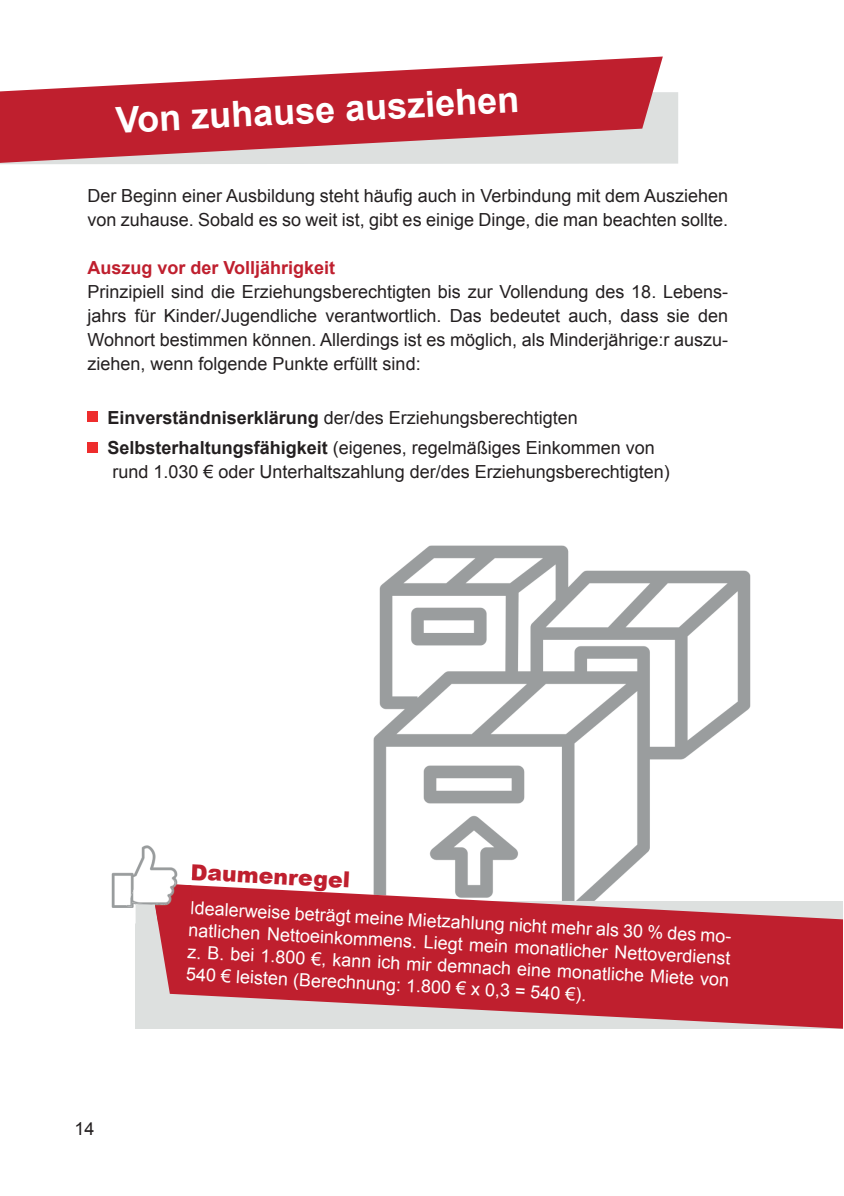
<style>
.page{position:relative;width:844px;height:1196px;background:#fff}
.page>*{position:absolute;margin:0;border:0;box-sizing:border-box;transform-origin:0 0}
.t1{font:700 36px "Arial";color:#fff}
.t2{font:900 22px "Arial";color:#bf1f2e}
.t3{font:18px/24px "Arial";color:#231f20}
.t4{font:18px/22px "Arial";color:#fff}
.t5{font:700 18px "Arial";color:#bf1f2e}
.s1{font-weight:700}
</style>
<div class="page">
<img style="left:373px;top:545px;width:378px;height:338px">
<svg style="left:663px;top:92px;width:15px;height:72px"></svg>
<svg style="left:0;top:56px;width:663px;height:108px;fill:#bf1f2e"></svg>
<div style="left:87px;top:412px;width:11px;height:10px;background:#ee2d2d"></div>
<div style="left:87px;top:442px;width:11px;height:10px;background:#ee2d2d"></div>
<svg style="left:151px;top:883px;width:692px;height:145px;fill:#bf1f2e"></svg>
<img style="left:111px;top:845px;width:80px;height:78px">
<img style="left:136px;top:906px;width:19px;height:17px">
<img style="left:155px;top:884px;width:36px;height:39px">
<svg style="left:191px;top:904px;width:1px;height:13px"></svg>
<img style="left:126px;top:876px;width:50px;height:30px">
<h1 class="t1" style="left:115px;top:97px;width:405px;rotate:-3deg">Von zuhause ausziehen</h1>
<p class="t3" style="left:87px;top:183px;width:642px">Der Beginn einer Ausbildung steht häufig auch in Verbindung mit dem Ausziehen von zuhause. Sobald es so weit ist, gibt es einige Dinge, die man beachten sollte.</p>
<p class="t5" style="left:87px;top:255px;width:249px">Auszug vor der Volljährigkeit</p>
<p class="t3" style="left:87px;top:279px;width:642px;text-align:justify">Prinzipiell sind die Erziehungsberechtigten bis zur Vollendung des 18. Lebens&shy;jahrs für Kinder/Jugendliche verantwortlich. Das bedeutet auch, dass sie den Wohnort bestimmen können. Allerdings ist es möglich, als Minderjährige:r auszu&shy;ziehen, wenn folgende Punkte erfüllt sind:</p>
<p class="t3" style="left:108px;top:402px;width:549px;line-height:30px"><span class="s1">Einverständniserklärung</span> der/des Erziehungsberechtigten<br><span class="s1">Selbsterhaltungsfähigkeit</span> (eigenes, regelmäßiges Einkommen von</p>
<p class="t3" style="left:112px;top:459px;width:559px">rund 1.030 € oder Unterhaltszahlung der/des Erziehungsberechtigten)</p>
<p class="t3" style="left:74px;top:1116px;width:22px">14</p>
<p class="t2" style="left:191px;top:855px;width:161px;rotate:3deg">Daumenregel</p>
<p class="t4" style="left:190px;top:896px;width:547px;rotate:3deg">Idealerweise beträgt meine Mietzahlung nicht mehr als 30 % des mo&shy;natlichen Nettoeinkommens. Liegt mein monatlicher Nettoverdienst z. B. bei 1.800 €, kann ich mir demnach eine monatliche Miete von 540 € leisten (Berechnung: 1.800 € x 0,3 = 540 €).</p>
</div>
